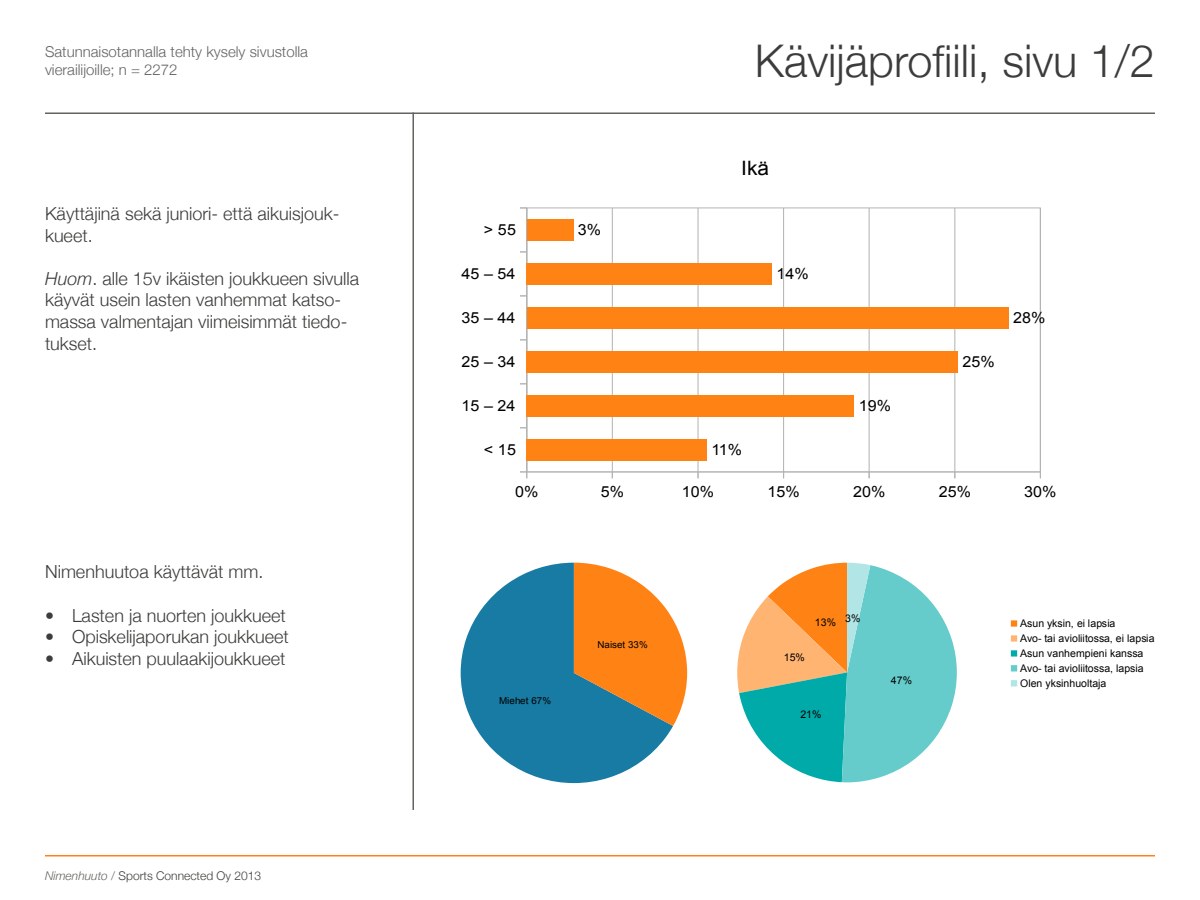
<style>
.page{position:relative;width:1200px;height:900px;background:#fff}
.page>*{position:absolute;margin:0;border:0;box-sizing:border-box;transform-origin:0 0}
.t1{font:300 45px "Helvetica Neue";color:#3c3c3a}
.t2{font:19.8px "Arial";color:#000;scale:1.06 1}
.t3{font:300 18px/21.6px "Helvetica Neue";color:#3c3c3a}
.t4{font:15.3px "Arial";letter-spacing:.005em;color:#000;scale:1.06 1}
.t5{font:300 15px/18px "Helvetica Neue";color:#636360}
.t6{font:300 12px "Helvetica Neue";color:#3c3c3a}
.t7{font:10.5px/15px "Arial";color:#000}
.t8{font:9.6px "Arial";letter-spacing:.005em;color:#000}
.s1{font-style:italic}
.s2{font-style:italic;color:#636360}
.s3{color:#636360}
</style>
<div class="page">
<hr style="left:45px;top:112px;width:1110px;height:2px;background:#636360">
<hr style="left:45px;top:855px;width:1110px;height:1px;background:#ff8214">
<hr style="left:412px;top:112px;width:2px;height:698px;background:#636360">
<svg style="left:526px;top:207px;width:515px;height:265px"></svg>
<hr style="left:612px;top:208px;width:1px;height:264px;background:#b3b3b3">
<hr style="left:698px;top:208px;width:1px;height:264px;background:#b3b3b3">
<hr style="left:783px;top:208px;width:1px;height:264px;background:#b3b3b3">
<hr style="left:869px;top:208px;width:1px;height:264px;background:#b3b3b3">
<hr style="left:955px;top:208px;width:1px;height:264px;background:#b3b3b3">
<hr style="left:1040px;top:208px;width:1px;height:264px;background:#b3b3b3">
<hr style="left:527px;top:208px;width:1px;height:264px;background:#b3b3b3">
<svg style="left:520px;top:472px;width:8px;height:6px"></svg>
<hr style="left:527px;top:472px;width:513px;height:1px;background:#b3b3b3">
<div style="left:527px;top:219px;width:46px;height:22px;background:#ff8214"></div>
<div style="left:527px;top:263px;width:245px;height:22px;background:#ff8214"></div>
<div style="left:527px;top:307px;width:481px;height:22px;background:#ff8214"></div>
<div style="left:527px;top:351px;width:431px;height:22px;background:#ff8214"></div>
<div style="left:527px;top:395px;width:327px;height:22px;background:#ff8214"></div>
<div style="left:527px;top:439px;width:180px;height:22px;background:#ff8214"></div>
<svg style="left:461px;top:563px;width:212px;height:220px;fill:#177ba3"></svg>
<svg style="left:574px;top:563px;width:113px;height:163px"></svg>
<svg style="left:737px;top:563px;width:220px;height:219px"></svg>
<svg style="left:1011px;top:620px;width:6px;height:7px"></svg>
<svg style="left:1011px;top:635px;width:6px;height:7px"></svg>
<svg style="left:1011px;top:650px;width:6px;height:7px"></svg>
<svg style="left:1011px;top:665px;width:6px;height:6px"></svg>
<svg style="left:1011px;top:680px;width:6px;height:6px"></svg>
<p class="t5" style="left:45px;top:41px;width:265px">Satunnaisotannalla tehty kysely sivustolla vierailijoille; n = 2272</p>
<h1 class="t1" style="left:755px;top:24px;width:402px">Kävijäprofiili, sivu 1/2</h1>
<p class="t2" style="left:741px;top:156px;width:28px">Ikä</p>
<p class="t3" style="left:45px;top:202px;width:296px">Käyttäjinä sekä juniori- että aikuisjouk&shy;kueet.</p>
<p class="t3" style="left:45px;top:266px;width:316px"><span class="s1">Huom</span>. alle 15v ikäisten joukkueen sivulla käyvät usein lasten vanhemmat katso&shy;massa valmentajan viimeisimmät tiedo&shy;tukset.</p>
<p class="t4" style="left:484px;top:221px;width:32px">&gt; 55</p>
<p class="t4" style="left:462px;top:265px;width:52px">45 – 54</p>
<p class="t4" style="left:462px;top:309px;width:52px">35 – 44</p>
<p class="t7" style="left:256px;top:312px;width:19px">eos</p>
<p class="t7" style="left:481px;top:312px;width:23px">18%</p>
<p class="t4" style="left:578px;top:221px;width:24px">3%</p>
<p class="t4" style="left:776px;top:265px;width:32px">14%</p>
<p class="t4" style="left:1013px;top:309px;width:32px">28%</p>
<p class="t4" style="left:462px;top:353px;width:52px">25 – 34</p>
<p class="t4" style="left:963px;top:353px;width:32px">25%</p>
<p class="t4" style="left:462px;top:397px;width:52px">15 – 24</p>
<p class="t4" style="left:859px;top:397px;width:32px">19%</p>
<p class="t4" style="left:484px;top:441px;width:32px">&lt; 15</p>
<p class="t4" style="left:712px;top:441px;width:30px">11%</p>
<p class="t3" style="left:45px;top:560px;width:220px">Nimenhuutoa käyttävät mm.</p>
<p class="t3" style="left:45px;top:603px;width:242px">• Lasten ja nuorten joukkueet</p>
<p class="t3" style="left:45px;top:625px;width:245px">• Opiskelijaporukan joukkueet</p>
<p class="t3" style="left:45px;top:647px;width:242px">• Aikuisten puulaakijoukkueet</p>
<p class="t6" style="left:45px;top:866px;width:218px"><span class="s2">Nimenhuuto</span> <span class="s3">/</span> Sports Connected Oy 2013</p>
<p class="t8" style="left:604px;top:483px;width:34px">35 – 44</p>
<p class="t4" style="left:515px;top:483px;width:24px">0%</p>
<p class="t4" style="left:601px;top:483px;width:24px">5%</p>
<p class="t4" style="left:682px;top:483px;width:32px">10%</p>
<p class="t4" style="left:767px;top:483px;width:32px">15%</p>
<p class="t4" style="left:853px;top:483px;width:32px">20%</p>
<p class="t4" style="left:939px;top:483px;width:32px">25%</p>
<p class="t4" style="left:1024px;top:483px;width:32px">30%</p>
<p class="t8" style="left:499px;top:697px;width:54px">Miehet 67%</p>
<p class="t8" style="left:597px;top:641px;width:52px">Naiset 33%</p>
<p class="t7" style="left:784px;top:650px;width:23px">15%</p>
<p class="t7" style="left:815px;top:616px;width:23px">13%</p>
<p class="t7" style="left:845px;top:611px;width:17px">3%</p>
<p class="t7" style="left:800px;top:708px;width:23px">21%</p>
<p class="t7" style="left:891px;top:673px;width:23px">47%</p>
<p class="t7" style="left:1020px;top:617px;width:136px">Asun yksin, ei lapsia<br>Avo- tai avioliitossa, ei lapsia<br>Asun vanhempieni kanssa<br>Avo- tai avioliitossa, lapsia<br>Olen yksinhuoltaja</p>
</div>
